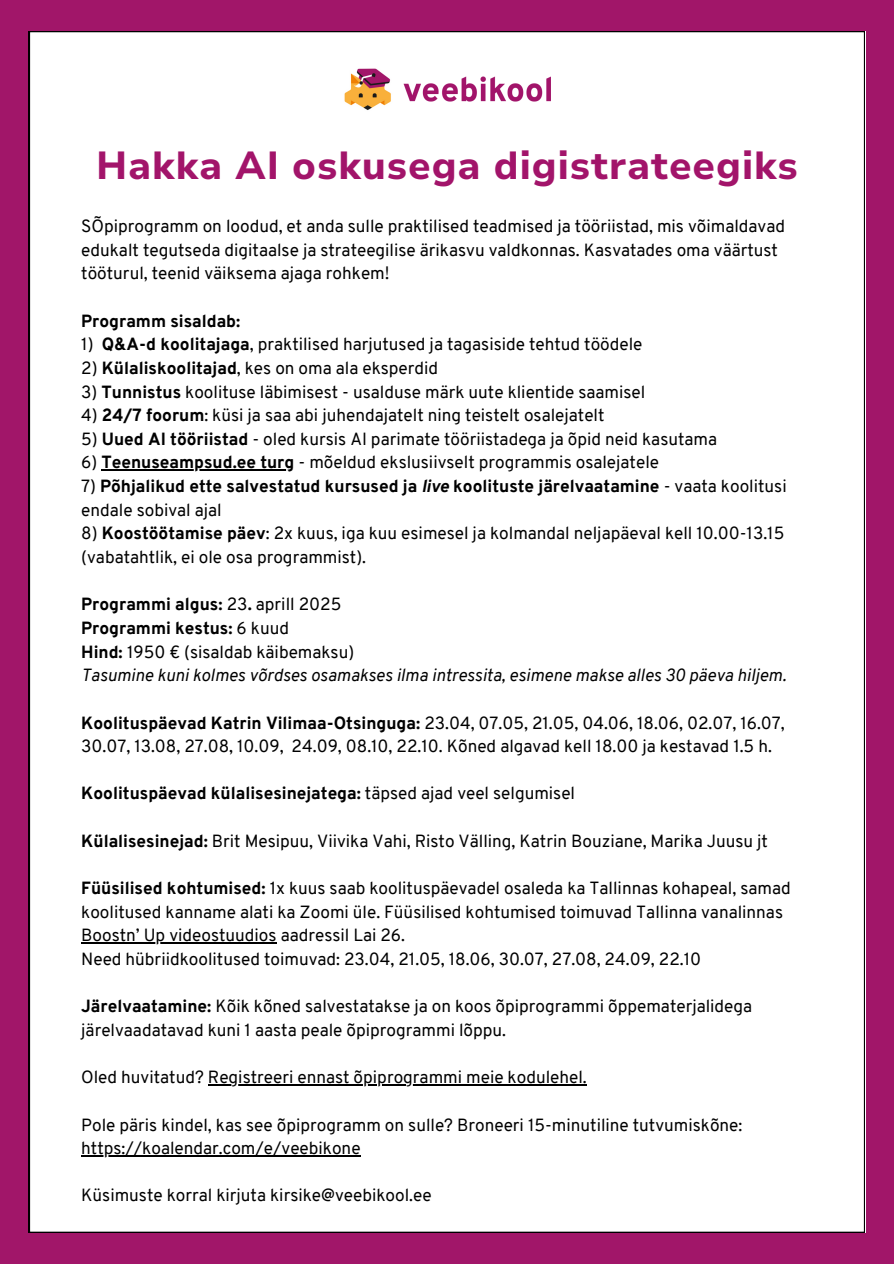
<style>
.page{position:relative;width:894px;height:1264px;background:#fff}
.page>*{position:absolute;margin:0;border:0;box-sizing:border-box;transform-origin:0 0}
.t1{font:800 39px "Nunito Sans 10 pt";letter-spacing:.025em;color:#a2146a}
.t2{font:17.25px/23.7px "Overpass";color:#000}
.t3{font:800 17.25px "Overpass";color:#000}
.t4{font:italic 17.25px "Overpass";color:#000}
.s1{font-weight:800}
.s2{font-weight:400}
.s3{font-style:italic}
</style>
<div class="page">
<div style="left:0;top:0;width:893px;height:1263px;background:#a11669"></div>
<div style="left:29px;top:31px;width:835px;height:1201px;background:#fff"></div>
<hr style="left:101px;top:469px;width:193px;height:1px;background:#000">
<hr style="left:81px;top:942px;width:195px;height:1px;background:#000">
<hr style="left:208px;top:1084px;width:378px;height:1px;background:#000">
<hr style="left:81px;top:1155px;width:279px;height:1px;background:#000">
<img style="left:343px;top:67px;width:207px;height:44px">
<p class="t1" style="left:96px;top:139px;width:703px">Hakka AI oskusega digistrateegiks</p>
<p class="t2" style="left:81px;top:216px;width:705px">SÕpiprogramm on loodud, et anda sulle praktilised teadmised ja tööriistad, mis võimaldavad edukalt tegutseda digitaalse ja strateegilise ärikasvu valdkonnas. Kasvatades oma väärtust tööturul, teenid väiksema ajaga rohkem!</p>
<h1 class="t3" style="left:81px;top:313px;width:160px">Programm sisaldab:</h1>
<p class="t2" style="left:81px;top:334px;width:562px">1) <span class="s1">Q&amp;A-d koolitajaga</span>, praktilised harjutused ja tagasiside tehtud töödele</p>
<p class="t2" style="left:81px;top:358px;width:358px">2) <span class="s1">Külaliskoolitajad</span>, kes on oma ala eksperdid</p>
<p class="t2" style="left:81px;top:381px;width:565px">3) <span class="s1">Tunnistus</span> koolituse läbimisest - usalduse märk uute klientide saamisel</p>
<p class="t2" style="left:81px;top:405px;width:524px">4) <span class="s1">24/7 foorum</span>: küsi ja saa abi juhendajatelt ning teistelt osalejatelt</p>
<p class="t2" style="left:81px;top:428px;width:637px">5) <span class="s1">Uued AI tööriistad</span> - oled kursis AI parimate tööriistadega ja õpid neid kasutama</p>
<p class="t2" style="left:81px;top:452px;width:579px">6) <span class="s1">Teenuseampsud.ee turg</span> - mõeldud ekslusiivselt programmis osalejatele</p>
<p class="t3" style="left:81px;top:479px;width:706px"><span class="s2">7)</span> Põhjalikud ette salvestatud kursused ja <span class="s3">live</span> koolituste järelvaatamine <span class="s2">- vaata koolitusi</span></p>
<p class="t2" style="left:81px;top:499px;width:142px">endale sobival ajal</p>
<p class="t2" style="left:81px;top:523px;width:704px">8) <span class="s1">Koostöötamise päev</span>: 2x kuus, iga kuu esimesel ja kolmandal neljapäeval kell 10.00-13.15</p>
<p class="t2" style="left:81px;top:547px;width:286px">(vabatahtlik, ei ole osa programmist).</p>
<p class="t3" style="left:81px;top:597px;width:261px">Programmi algus: <span class="s2">23</span>. <span class="s2">aprill 2025</span></p>
<p class="t3" style="left:81px;top:621px;width:209px">Programmi kestus: <span class="s2">6 kuud</span></p>
<p class="t2" style="left:81px;top:641px;width:274px"><span class="s1">Hind:</span> 1950 € (sisaldab käibemaksu)</p>
<p class="t4" style="left:81px;top:668px;width:706px">Tasumine kuni kolmes võrdses osamakses ilma intressita, esimene makse alles 30 päeva hiljem.</p>
<p class="t2" style="left:81px;top:712px;width:704px"><span class="s1">Koolituspäevad Katrin Vilimaa-Otsinguga:</span> 23.04, 07.05, 21.05, 04.06, 18.06, 02.07, 16.07,</p>
<p class="t2" style="left:81px;top:736px;width:692px">30.07, 13.08, 27.08, 10.09, 24.09, 08.10, 22.10. Kõned algavad kell 18.00 ja kestavad 1.5 h.</p>
<p class="t3" style="left:81px;top:786px;width:495px">Koolituspäevad külalisesinejatega: <span class="s2">täpsed ajad veel selgumisel</span></p>
<p class="t2" style="left:81px;top:830px;width:688px"><span class="s1">Külalisesinejad:</span> Brit Mesipuu, Viivika Vahi, Risto Välling, Katrin Bouziane, Marika Juusu jt</p>
<p class="t2" style="left:81px;top:877px;width:710px"><span class="s1">Füüsilised kohtumised:</span> 1x kuus saab koolituspäevadel osaleda ka Tallinnas kohapeal, samad</p>
<p class="t2" style="left:81px;top:901px;width:703px">koolitused kanname alati ka Zoomi üle. Füüsilised kohtumised toimuvad Tallinna vanalinnas</p>
<p class="t2" style="left:81px;top:925px;width:621px">Boostn’ Up videostuudios aadressil Lai 26.<br>Need hübriidkoolitused toimuvad: 23.04, 21.05, 18.06, 30.07, 27.08, 24.09, 22.10</p>
<p class="t2" style="left:81px;top:996px;width:672px"><span class="s1">Järelvaatamine:</span> Kõik kõned salvestatakse ja on koos õpiprogrammi õppematerjalidega</p>
<p class="t2" style="left:81px;top:1019px;width:426px">järelvaadatavad kuni 1 aasta peale õpiprogrammi lõppu.</p>
<p class="t2" style="left:81px;top:1067px;width:507px">Oled huvitatud? Registreeri ennast õpiprogrammi meie kodulehel.</p>
<p class="t2" style="left:81px;top:1114px;width:662px">Pole päris kindel, kas see õpiprogramm on sulle? Broneeri 15-minutiline tutvumiskõne:</p>
<p class="t2" style="left:81px;top:1137px;width:281px">https://koalendar.com/e/veebikone</p>
<p class="t2" style="left:81px;top:1185px;width:352px">Küsimuste korral kirjuta kirsike@veebikool.ee</p>
</div>
